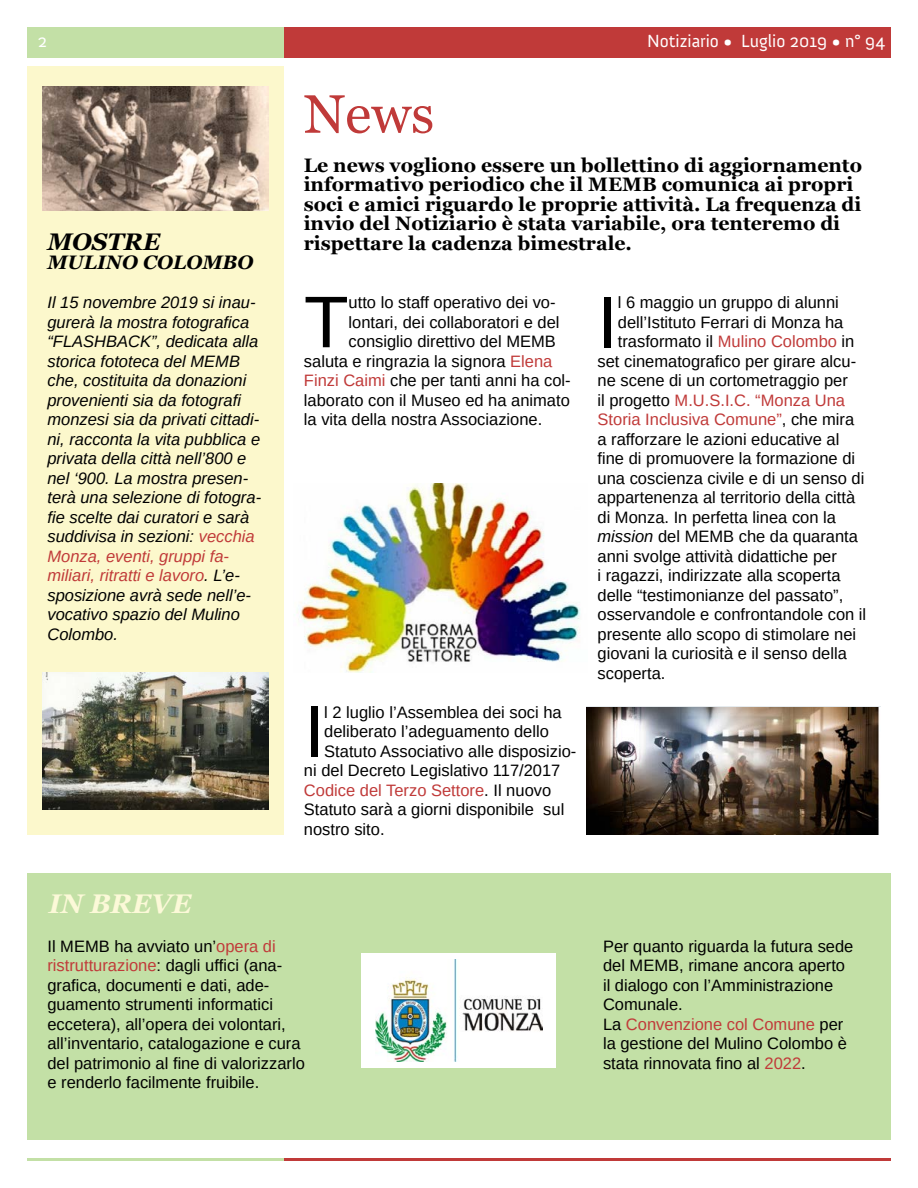
<style>
.page{position:relative;width:918px;height:1188px;background:#fff}
.page>*{position:absolute;margin:0;border:0;box-sizing:border-box;transform-origin:0 0}
.t1{font:73.2px "Arimo";color:#000}
.t2{font:54px "Georgia";color:#c03a39}
.t3{font:italic 700 27px "Georgia";color:#fcf9d8}
.t4{font:italic 700 24px "Georgia";color:#000}
.t5{font:700 19.5px/19.5px "Georgia";color:#000}
.t6{font:italic 700 19.5px "Georgia";color:#000}
.t7{font:18px "Anivers";color:#fff}
.t8{font:16.5px/19.5px "Arimo";color:#000}
.t9{font:italic 16.5px/19.5px "Arimo";color:#000}
.t10{font:16.5px "Arimo";color:#c03a39}
.s1{color:#c03a39}
.s2{color:#000}
.s3{font-style:italic}
</style>
<div class="page">
<div style="left:284px;top:27px;width:607px;height:30px;background:#c03a39"></div>
<div style="left:27px;top:27px;width:257px;height:30px;background:#c3e0a6"></div>
<hr style="left:284px;top:1158px;width:607px;height:3px;background:#c03a39">
<hr style="left:27px;top:1158px;width:257px;height:3px;background:#c3e0a6">
<div style="left:27px;top:874px;width:864px;height:266px;background:#c3e0a6"></div>
<div style="left:27px;top:66px;width:257px;height:769px;background:#fcf8cc"></div>
<div style="left:362px;top:953px;width:194px;height:115px;background:#fff"></div>
<img style="left:376px;top:960px;width:166px;height:101px">
<img style="left:297px;top:484px;width:284px;height:188px">
<img style="left:587px;top:708px;width:292px;height:127px">
<img style="left:43px;top:673px;width:225px;height:136px">
<img style="left:43px;top:87px;width:225px;height:124px">
<p class="t7" style="left:38px;top:31px;width:11px">2</p>
<p class="t7" style="left:647px;top:31px;width:240px">Notiziario • Luglio 2019 • n° 94</p>
<h3 class="t4" style="left:47px;top:228px;width:97px">MOSTRE</h3>
<p class="t6" style="left:47px;top:251px;width:207px">MULINO COLOMBO</p>
<p class="t9" style="left:47px;top:293px;width:215px">Il 15 novembre 2019 si inau&shy;gurerà la mostra fotografica “FLASHBACK”, dedicata alla storica fototeca del MEMB che, costituita da donazioni provenienti sia da fotografi monzesi sia da privati cittadi&shy;ni, racconta la vita pubblica e privata della città nell’800 e nel ‘900. La mostra presen&shy;terà una selezione di fotogra&shy;fie scelte dai curatori e sarà suddivisa in sezioni: <span class="s1">vecchia<br>Monza, eventi, gruppi fa&shy;miliari, ritratti e lavoro</span>. L’e&shy;sposizione avrà sede nell’e&shy;vocativo spazio del Mulino<br>Colombo.</p>
<h3 class="t3" style="left:49px;top:888px;width:144px">IN BREVE</h3>
<h2 class="t2" style="left:304px;top:81px;width:132px">News</h2>
<p class="t5" style="left:304px;top:155px;width:560px">Le news vogliono essere un bollettino di aggiornamento informativo periodico che il MEMB comunica ai propri soci e amici riguardo le proprie attività. La frequenza di invio del Notiziario è stata variabile, ora tenteremo di rispettare la cadenza bimestrale.</p>
<h1 class="t1" style="left:304px;top:276px;width:46px">T</h1>
<p class="t8" style="left:349px;top:293px;width:208px">utto lo staff operativo dei vo-</p>
<p class="t8" style="left:349px;top:312px;width:212px">lontari, dei collaboratori e del</p>
<p class="t8" style="left:349px;top:332px;width:209px">consiglio direttivo del MEMB</p>
<p class="t8" style="left:304px;top:351px;width:250px">saluta e ringrazia la signora <span class="s1">Elena</span></p>
<p class="t8" style="left:304px;top:371px;width:268px"><span class="s1">Finzi Caimi</span> che per tanti anni ha col-</p>
<p class="t8" style="left:304px;top:390px;width:267px">laborato con il Museo ed ha animato</p>
<p class="t8" style="left:304px;top:410px;width:240px">la vita della nostra Associazione.</p>
<h1 class="t1" style="left:304px;top:685px;width:22px">I</h1>
<p class="t8" style="left:324px;top:702px;width:239px">l 2 luglio l’Assemblea dei soci ha</p>
<p class="t8" style="left:324px;top:722px;width:226px">deliberato l’adeguamento dello</p>
<p class="t8" style="left:324px;top:741px;width:254px">Statuto Associativo alle disposizio-</p>
<p class="t8" style="left:304px;top:761px;width:258px">ni del Decreto Legislativo 117/2017</p>
<p class="t10" style="left:304px;top:780px;width:249px">Codice del Terzo Settore<span class="s2">. Il nuovo</span></p>
<p class="t8" style="left:304px;top:800px;width:262px">Statuto sarà a giorni disponibile sul</p>
<p class="t8" style="left:304px;top:819px;width:82px">nostro sito.</p>
<h1 class="t1" style="left:598px;top:276px;width:22px">I</h1>
<p class="t8" style="left:618px;top:293px;width:223px">l 6 maggio un gruppo di alunni</p>
<p class="t8" style="left:618px;top:312px;width:227px">dell’Istituto Ferrari di Monza ha</p>
<p class="t8" style="left:618px;top:332px;width:238px">trasformato il <span class="s1">Mulino Colombo</span> in</p>
<p class="t8" style="left:598px;top:351px;width:260px">set cinematografico per girare alcu-</p>
<p class="t8" style="left:598px;top:371px;width:252px">ne scene di un cortometraggio per</p>
<p class="t10" style="left:598px;top:390px;width:249px"><span class="s2">il progetto</span> M.U.S.I.C. “Monza Una</p>
<p class="t10" style="left:598px;top:409px;width:258px">Storia Inclusiva Comune”<span class="s2">, che mira</span></p>
<p class="t8" style="left:598px;top:429px;width:243px">a rafforzare le azioni educative al</p>
<p class="t8" style="left:598px;top:449px;width:259px">fine di promuovere la formazione di</p>
<p class="t8" style="left:598px;top:468px;width:268px">una coscienza civile e di un senso di</p>
<p class="t8" style="left:598px;top:488px;width:259px">appartenenza al territorio della città</p>
<p class="t8" style="left:598px;top:507px;width:240px">di Monza. In perfetta linea con la</p>
<p class="t8" style="left:598px;top:527px;width:262px"><span class="s3">mission</span> del MEMB che da quaranta</p>
<p class="t8" style="left:598px;top:546px;width:241px">anni svolge attività didattiche per</p>
<p class="t8" style="left:598px;top:566px;width:244px">i ragazzi, indirizzate alla scoperta</p>
<p class="t8" style="left:598px;top:585px;width:247px">delle “testimonianze del passato”,</p>
<p class="t8" style="left:598px;top:605px;width:270px">osservandole e confrontandole con il</p>
<p class="t8" style="left:598px;top:624px;width:260px">presente allo scopo di stimolare nei</p>
<p class="t8" style="left:598px;top:644px;width:251px">giovani la curiosità e il senso della</p>
<p class="t8" style="left:598px;top:663px;width:69px">scoperta.</p>
<p class="t8" style="left:47px;top:936px;width:259px">Il MEMB ha avviato un’<span class="s1">opera di ristrutturazione</span>: dagli uffici (ana&shy;grafica, documenti e dati, ade&shy;guamento strumenti informatici eccetera), all’opera dei volontari, all’inventario, catalogazione e cura del patrimonio al fine di valorizzarlo e renderlo facilmente fruibile.</p>
<p class="t8" style="left:603px;top:936px;width:252px">Per quanto riguarda la futura sede del MEMB, rimane ancora aperto il dialogo con l’Amministrazione<br>Comunale.<br>La <span class="s1">Convenzione col Comune</span> per la gestione del Mulino Colombo è stata rinnovata fino al <span class="s1">2022</span>.</p>
</div>
